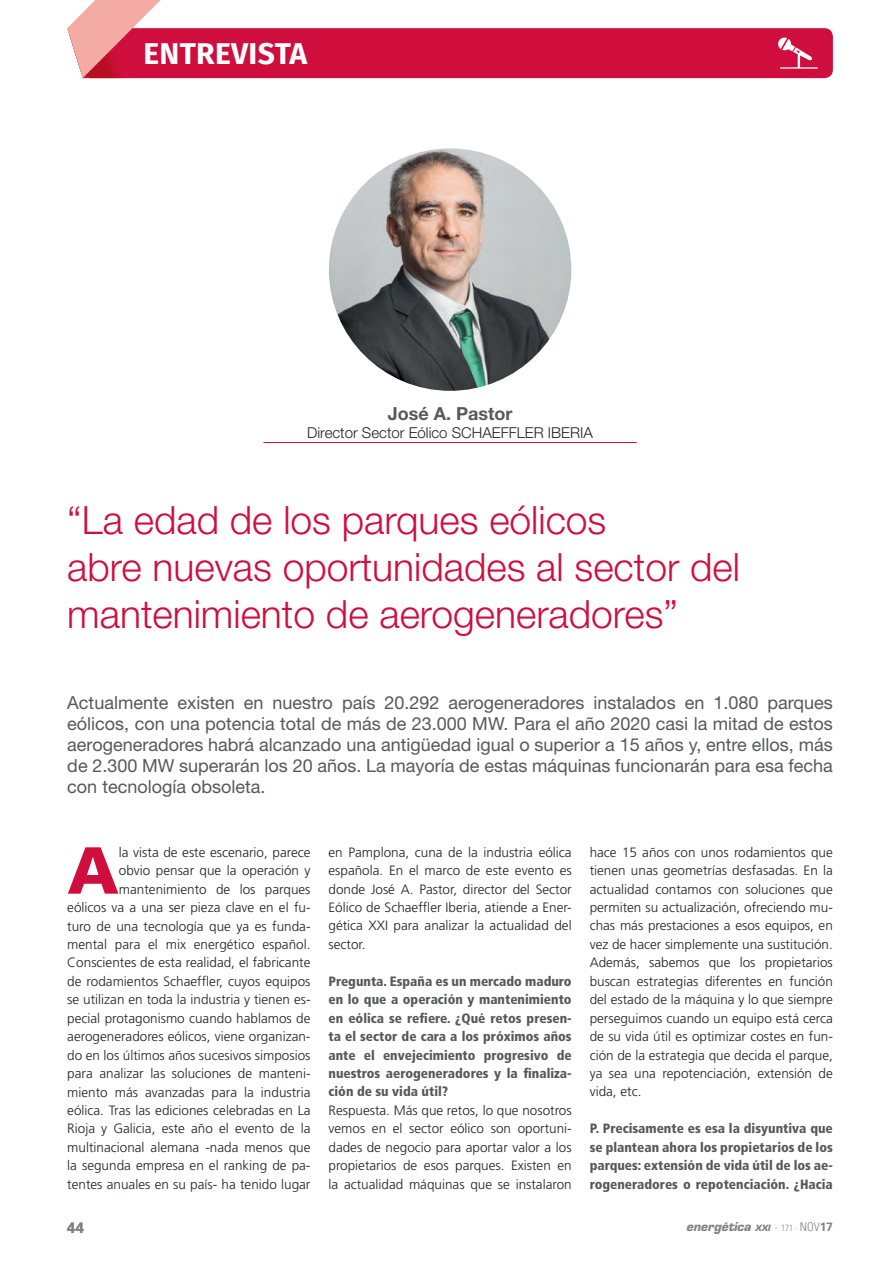
<style>
.page{position:relative;width:894px;height:1263px;background:#fff}
.page>*{position:absolute;margin:0;border:0;box-sizing:border-box;transform-origin:0 0}
.t1{font:900 66.3px "Frutiger";color:#cf0e3e}
.t2{font:300 39px/46.8px "Helvetica Neue";color:#cf0e3e}
.t3{font:700 30px "Fira Sans";letter-spacing:.01em;color:#fff}
.t4{font:18px/21px "Helvetica Neue";color:#57585a;text-align:justify}
.t5{font:700 18px "Helvetica Neue";color:#57585a}
.t6{font:300 15px "Helvetica Neue";color:#231f20}
.t7{font:700 15px "Univers";color:#808285}
.t8{font:300 13.5px/18.5px "Frutiger";color:#231f20;text-align:justify}
.t9{font:900 condensed 13.5px/18.5px "Frutiger";color:#57585a;text-align:justify}
.t10{font:italic 700 12px "Eurostile";color:#808285}
.s1{font-size:8.4px}
.s2{font-family:"Univers";font-weight:300;font-style:normal}
.s3{font-family:"Univers";font-weight:300;font-style:normal;font-stretch:condensed;font-size:9px}
.s4{font-family:"Univers";font-weight:300;font-style:normal;font-stretch:condensed}
.s5{font-family:"Univers";font-style:normal}
</style>
<div class="page">
<svg style="left:67px;top:0;width:766px;height:78px"></svg>
<img style="left:329px;top:148px;width:242px;height:243px;border-radius:121px">
<hr style="left:263px;top:442px;width:374px;height:1px;background:#cf0e3e">
<h3 class="t3" style="left:143px;top:32px;width:165px">ENTREVISTA</h3>
<h3 class="t5" style="left:388px;top:402px;width:126px">José A. Pastor</h3>
<p class="t6" style="left:307px;top:423px;width:287px">Director Sector Eólico SCHAEFFLER IBERIA</p>
<h2 class="t2" style="left:67px;top:496px;width:674px">“La edad de los parques eólicos<br>abre nuevas oportunidades al sector del mantenimiento de aerogeneradores”</h2>
<p class="t4" style="left:67px;top:692px;width:767px">Actualmente existen en nuestro país 20.292 aerogeneradores instalados en 1.080 parques eólicos, con una potencia total de más de 23.000 MW. Para el año 2020 casi la mitad de estos aerogeneradores habrá alcanzado una antigüedad igual o superior a 15 años y, entre ellos, más de 2.300 MW superarán los 20 años. La mayoría de estas máquinas funcionarán para esa fecha con tecnología obsoleta.</p>
<p class="t8" style="left:67px;top:843px;width:245px;text-align:right">la vista de este escenario, parece<br>obvio pensar que la operación y mantenimiento de los parques<br>eólicos va a una ser pieza clave en el fu&shy;turo de una tecnología que ya es funda&shy;mental para el mix energético español.<br>Conscientes de esta realidad, el fabricante de rodamientos Schaeffler, cuyos equipos se utilizan en toda la industria y tienen es&shy;pecial protagonismo cuando hablamos de aerogeneradores eólicos, viene organizan&shy;do en los últimos años sucesivos simposios para analizar las soluciones de manteni&shy;miento más avanzadas para la industria eólica. Tras las ediciones celebradas en La Rioja y Galicia, este año el evento de la multinacional alemana -nada menos que la segunda empresa en el ranking de pa&shy;tentes anuales en su país- ha tenido lugar</p>
<p class="t8" style="left:328px;top:843px;width:245px">en Pamplona, cuna de la industria eólica española. En el marco de este evento es donde José A. Pastor, director del Sector Eólico de Schaeffler Iberia, atiende a Ener&shy;gética XXI para analizar la actualidad del sector.</p>
<h1 class="t1" style="left:67px;top:830px;width:53px">A</h1>
<p class="t9" style="left:328px;top:972px;width:245px">Pregunta. España es un mercado maduro en lo que a operación y mantenimiento en eólica se refiere. ¿Qué retos presen&shy;ta el sector de cara a los próximos años ante el envejecimiento progresivo de nuestros aerogeneradores y la finaliza&shy;ción de su vida útil?</p>
<p class="t8" style="left:328px;top:1101px;width:245px">Respuesta. Más que retos, lo que nosotros vemos en el sector eólico son oportuni&shy;dades de negocio para aportar valor a los propietarios de esos parques. Existen en la actualidad máquinas que se instalaron</p>
<p class="t8" style="left:590px;top:843px;width:245px">hace 15 años con unos rodamientos que tienen unas geometrías desfasadas. En la actualidad contamos con soluciones que permiten su actualización, ofreciendo mu&shy;chas más prestaciones a esos equipos, en vez de hacer simplemente una sustitución.<br>Además, sabemos que los propietarios buscan estrategias diferentes en función del estado de la máquina y lo que siempre perseguimos cuando un equipo está cerca de su vida útil es optimizar costes en fun&shy;ción de la estrategia que decida el parque, ya sea una repotenciación, extensión de vida, etc.</p>
<p class="t9" style="left:590px;top:1119px;width:245px">P. Precisamente es esa la disyuntiva que se plantean ahora los propietarios de los parques: extensión de vida útil de los ae&shy;rogeneradores o repotenciación. ¿Hacia</p>
<p class="t7" style="left:67px;top:1219px;width:18px">44</p>
<p class="t10" style="left:686px;top:1219px;width:148px">energética <span class="s1">XXI</span> <span class="s2">·</span> <span class="s3">171 ·</span> <span class="s4">NOV</span><span class="s5">17</span></p>
</div>
